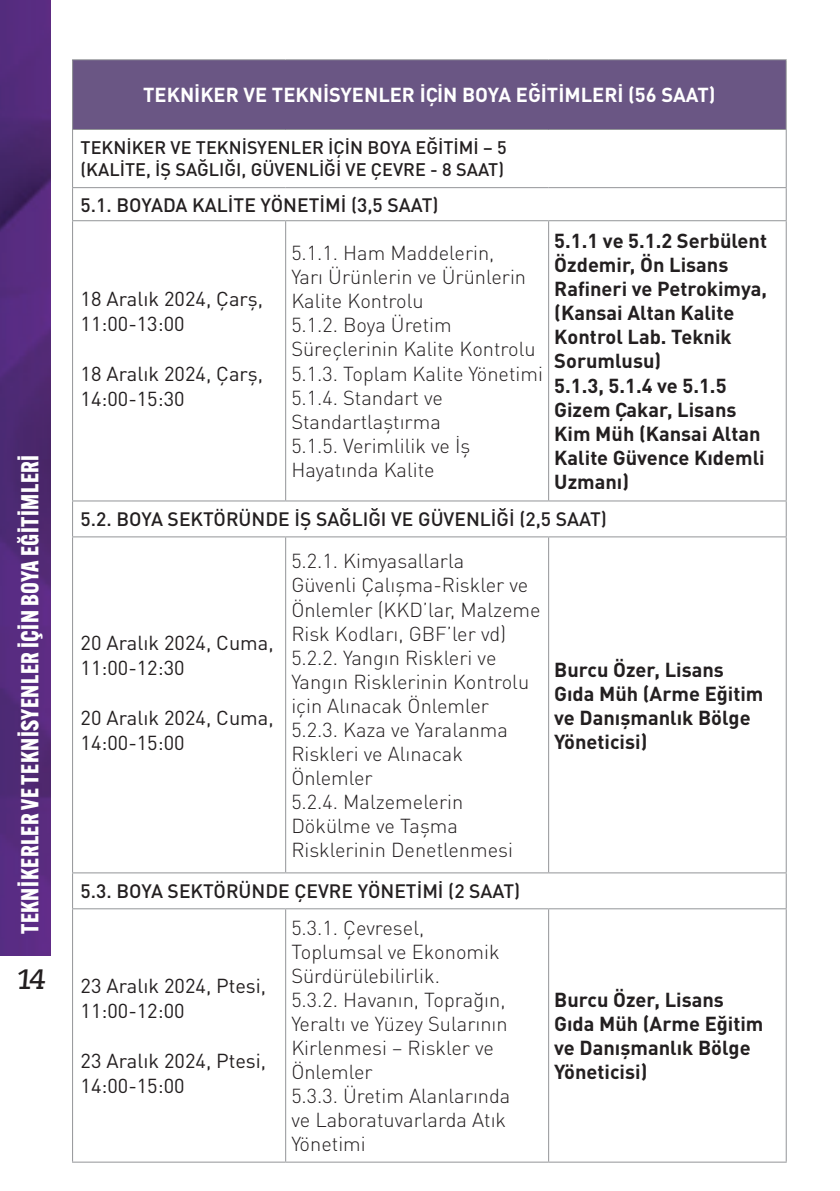
<style>
.page{position:relative;width:840px;height:1191px;background:#fff}
.page>*{position:absolute;margin:0;border:0;box-sizing:border-box;transform-origin:0 0}
.t1{font:italic 28px "Caecilia T Bold";color:#231f20}
.t2{font:700 24px "Alternate Gothic ATF";letter-spacing:.02em;color:#fff}
.t3{font:300 20px/24px "DIN Pro";color:#231f20}
.t4{font:700 20px/24px "DIN Pro";color:#231f20}
.t5{font:20px/25px "DIN Pro";color:#231f20}
.t6{font:700 20px "DIN Pro";color:#fff}
.t7{font:500 19.2px "DIN Pro";color:#231f20}
.t8{font:500 18px/22px "DIN Pro";color:#231f20}
</style>
<div class="page">
<img style="left:0;top:0;width:51px;height:955px">
<div style="left:72px;top:60px;width:713px;height:69px;background:#6a5684"></div>
<hr style="left:72px;top:59px;width:213px;height:1px;background:#939598">
<hr style="left:72px;top:60px;width:1px;height:69px;background:#939598">
<hr style="left:285px;top:59px;width:263px;height:1px;background:#939598">
<hr style="left:548px;top:59px;width:238px;height:1px;background:#939598">
<hr style="left:785px;top:60px;width:1px;height:69px;background:#939598">
<hr style="left:72px;top:129px;width:213px;height:1px;background:#939598">
<hr style="left:72px;top:130px;width:1px;height:57px;background:#939598">
<hr style="left:285px;top:129px;width:263px;height:1px;background:#939598">
<hr style="left:548px;top:129px;width:238px;height:1px;background:#939598">
<hr style="left:785px;top:130px;width:1px;height:57px;background:#939598">
<hr style="left:72px;top:187px;width:213px;height:1px;background:#939598">
<hr style="left:72px;top:188px;width:1px;height:32px;background:#939598">
<hr style="left:285px;top:187px;width:263px;height:1px;background:#939598">
<hr style="left:548px;top:187px;width:238px;height:1px;background:#939598">
<hr style="left:785px;top:188px;width:1px;height:32px;background:#939598">
<hr style="left:72px;top:220px;width:213px;height:1px;background:#939598">
<hr style="left:72px;top:221px;width:1px;height:279px;background:#939598">
<hr style="left:285px;top:220px;width:263px;height:1px;background:#939598">
<hr style="left:285px;top:221px;width:1px;height:279px;background:#939598">
<hr style="left:548px;top:220px;width:238px;height:1px;background:#939598">
<hr style="left:785px;top:221px;width:1px;height:279px;background:#939598">
<hr style="left:72px;top:500px;width:213px;height:1px;background:#939598">
<hr style="left:72px;top:501px;width:1px;height:35px;background:#939598">
<hr style="left:285px;top:500px;width:263px;height:1px;background:#939598">
<hr style="left:548px;top:500px;width:238px;height:1px;background:#939598">
<hr style="left:785px;top:501px;width:1px;height:35px;background:#939598">
<hr style="left:72px;top:536px;width:213px;height:1px;background:#939598">
<hr style="left:72px;top:537px;width:1px;height:335px;background:#939598">
<hr style="left:285px;top:536px;width:263px;height:1px;background:#939598">
<hr style="left:285px;top:537px;width:1px;height:335px;background:#939598">
<hr style="left:548px;top:536px;width:238px;height:1px;background:#939598">
<hr style="left:785px;top:537px;width:1px;height:335px;background:#939598">
<hr style="left:72px;top:872px;width:213px;height:1px;background:#939598">
<hr style="left:72px;top:873px;width:1px;height:35px;background:#939598">
<hr style="left:285px;top:872px;width:263px;height:1px;background:#939598">
<hr style="left:548px;top:872px;width:238px;height:1px;background:#939598">
<hr style="left:785px;top:873px;width:1px;height:35px;background:#939598">
<hr style="left:72px;top:908px;width:213px;height:1px;background:#939598">
<hr style="left:72px;top:909px;width:1px;height:252px;background:#939598">
<hr style="left:285px;top:908px;width:263px;height:1px;background:#939598">
<hr style="left:285px;top:909px;width:1px;height:252px;background:#939598">
<hr style="left:548px;top:908px;width:238px;height:1px;background:#939598">
<hr style="left:785px;top:909px;width:1px;height:252px;background:#939598">
<hr style="left:72px;top:1161px;width:213px;height:1px;background:#939598">
<hr style="left:285px;top:1161px;width:263px;height:1px;background:#939598">
<hr style="left:548px;top:1161px;width:238px;height:1px;background:#939598">
<hr style="left:548px;top:221px;width:1px;height:279px;background:#939598">
<hr style="left:548px;top:537px;width:1px;height:335px;background:#939598">
<hr style="left:548px;top:909px;width:1px;height:252px;background:#939598">
<p class="t2" style="left:15px;top:934px;width:481px;rotate:-90deg">TEKNİKERLER VE TEKNİSYENLER İÇİN BOYA EĞİTİMLERİ</p>
<h1 class="t1" style="left:16px;top:962px;width:31px">14</h1>
<p class="t6" style="left:143px;top:81px;width:573px">TEKNİKER VE TEKNİSYENLER İÇİN BOYA EĞİTİMLERİ (56 SAAT)</p>
<p class="t8" style="left:80px;top:136px;width:427px">TEKNİKER VE TEKNİSYENLER İÇİN BOYA EĞİTİMİ – 5 (KALİTE, İŞ SAĞLIĞI, GÜVENLİĞİ VE ÇEVRE - 8 SAAT)</p>
<p class="t7" style="left:80px;top:191px;width:359px">5.1. BOYADA KALİTE YÖNETİMİ (3,5 SAAT)</p>
<p class="t4" style="left:554px;top:228px;width:214px">5.1.1 ve 5.1.2 Serbülent<br>Özdemir, Ön Lisans<br>Rafineri ve Petrokimya, (Kansai Altan Kalite<br>Kontrol Lab. Teknik<br>Sorumlusu)<br>5.1.3, 5.1.4 ve 5.1.5<br>Gizem Çakar, Lisans<br>Kim Müh (Kansai Altan<br>Kalite Güvence Kıdemli<br>Uzmanı)</p>
<p class="t7" style="left:80px;top:506px;width:527px">5.2. BOYA SEKTÖRÜNDE İŞ SAĞLIĞI VE GÜVENLİĞİ (2,5 SAAT)</p>
<p class="t3" style="left:291px;top:240px;width:253px">5.1.1. Ham Maddelerin,<br>Yarı Ürünlerin ve Ürünlerin<br>Kalite Kontrolu<br>5.1.2. Boya Üretim<br>Süreçlerinin Kalite Kontrolu<br>5.1.3. Toplam Kalite Yönetimi<br>5.1.4. Standart ve<br>Standartlaştırma<br>5.1.5. Verimlilik ve İş<br>Hayatında Kalite</p>
<p class="t5" style="left:80px;top:285px;width:184px">18 Aralık 2024, Çarş,<br>11:00-13:00</p>
<p class="t5" style="left:80px;top:360px;width:184px">18 Aralık 2024, Çarş,<br>14:00-15:30</p>
<p class="t5" style="left:80px;top:629px;width:194px">20 Aralık 2024, Cuma,<br>11:00-12:30</p>
<p class="t5" style="left:80px;top:704px;width:194px">20 Aralık 2024, Cuma,<br>14:00-15:00</p>
<p class="t3" style="left:291px;top:548px;width:251px">5.2.1. Kimyasallarla<br>Güvenli Çalışma-Riskler ve<br>Önlemler (KKD’lar, Malzeme<br>Risk Kodları, GBF’ler vd)<br>5.2.2. Yangın Riskleri ve<br>Yangın Risklerinin Kontrolu için Alınacak Önlemler<br>5.2.3. Kaza ve Yaralanma<br>Riskleri ve Alınacak<br>Önlemler<br>5.2.4. Malzemelerin<br>Dökülme ve Taşma<br>Risklerinin Denetlenmesi</p>
<p class="t7" style="left:80px;top:878px;width:441px">5.3. BOYA SEKTÖRÜNDE ÇEVRE YÖNETİMİ (2 SAAT)</p>
<p class="t5" style="left:80px;top:972px;width:187px">23 Aralık 2024, Ptesi,<br>11:00-12:00</p>
<p class="t5" style="left:80px;top:1047px;width:187px">23 Aralık 2024, Ptesi,<br>14:00-15:00</p>
<p class="t3" style="left:291px;top:915px;width:220px">5.3.1. Çevresel,<br>Toplumsal ve Ekonomik<br>Sürdürülebilirlik.<br>5.3.2. Havanın, Toprağın,<br>Yeraltı ve Yüzey Sularının<br>Kirlenmesi – Riskler ve<br>Önlemler<br>5.3.3. Üretim Alanlarında ve Laboratuvarlarda Atık<br>Yönetimi</p>
<p class="t4" style="left:554px;top:656px;width:210px">Burcu Özer, Lisans<br>Gıda Müh (Arme Eğitim ve Danışmanlık Bölge<br>Yöneticisi)</p>
<p class="t4" style="left:554px;top:987px;width:210px">Burcu Özer, Lisans<br>Gıda Müh (Arme Eğitim ve Danışmanlık Bölge<br>Yöneticisi)</p>
</div>
